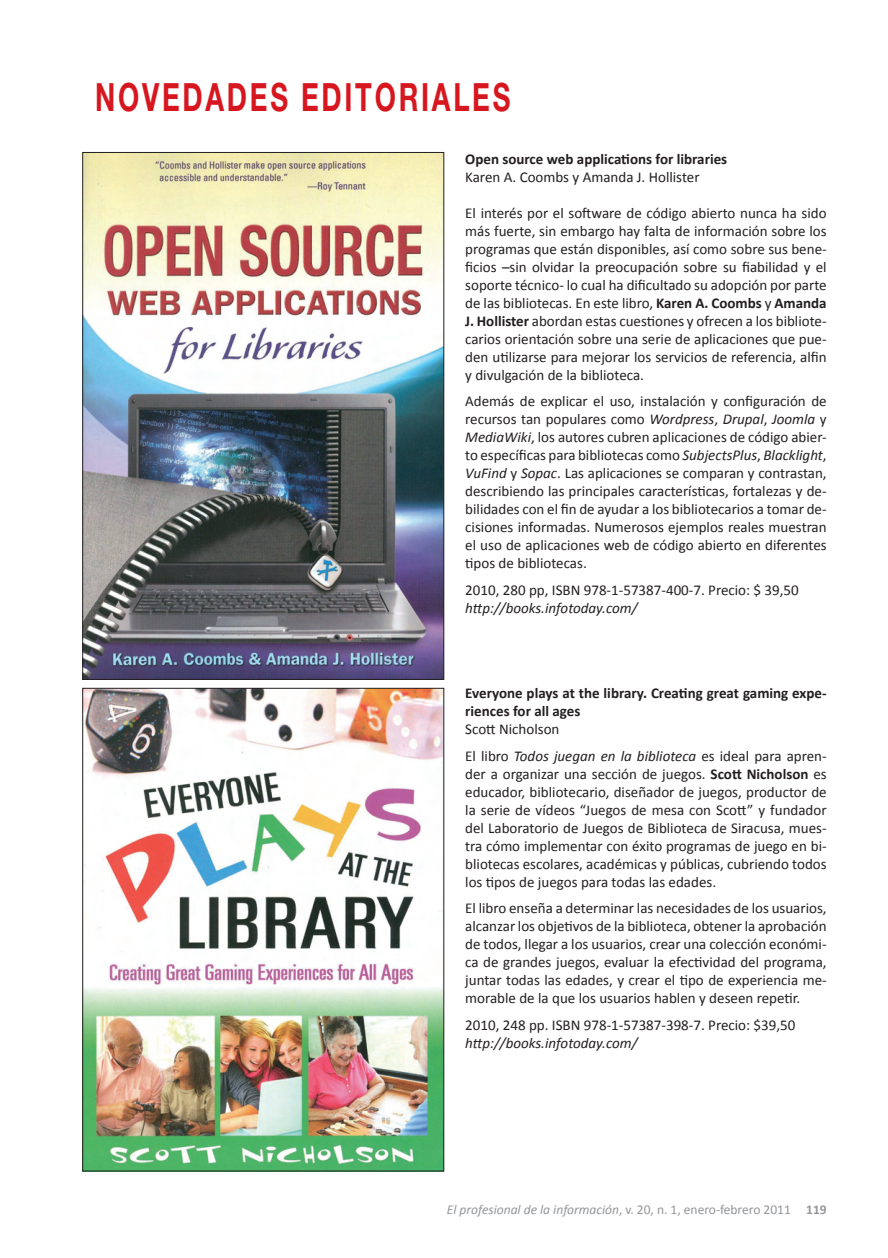
<style>
.page{position:relative;width:888px;height:1258px;background:#fff}
.page>*{position:absolute;margin:0;border:0;box-sizing:border-box;transform-origin:0 0}
.t1{font:700 39px "Helvetica Neue";letter-spacing:.1em;color:#d7171f;scale:.7 1}
.t2{font:15px/18px "Calibri";color:#231f20;text-align:justify}
.t3{font:700 15px/18px "Calibri";color:#231f20}
.t4{font:italic 15px "Calibri";color:#231f20}
.t5{font:italic 13.5px "Calibri";color:#939598}
.s1{font-weight:700}
.s2{font-style:italic}
.s3{font-style:normal}
.s4{font-weight:700;font-style:normal}
</style>
<div class="page">
<img style="left:85px;top:154px;width:357px;height:524px">
<img style="left:85px;top:690px;width:357px;height:479px">
<h1 class="t1" style="left:95px;top:73px;width:594px">NOVEDADES EDITORIALES</h1>
<p class="t3" style="left:465px;top:150px;width:263px">Open source web applications for libraries</p>
<p class="t2" style="left:465px;top:168px;width:236px">Karen A. Coombs y Amanda J. Hollister</p>
<p class="t2" style="left:465px;top:204px;width:363px">El interés por el software de código abierto nunca ha sido más fuerte, sin embargo hay falta de información sobre los programas que están disponibles, así como sobre sus bene&shy;ficios –sin olvidar la preocupación sobre su fiabilidad y el soporte técnico- lo cual ha dificultado su adopción por parte de las bibliotecas. En este libro, <span class="s1">Karen A. Coombs</span> y <span class="s1">Amanda J. Hollister</span> abordan estas cuestiones y ofrecen a los bibliote&shy;carios orientación sobre una serie de aplicaciones que pue&shy;den utilizarse para mejorar los servicios de referencia, alfin y divulgación de la biblioteca.</p>
<p class="t2" style="left:465px;top:392px;width:363px">Además de explicar el uso, instalación y configuración de recursos tan populares como <span class="s2">Wordpress</span>, <span class="s2">Drupal</span>, <span class="s2">Joomla</span> y <span class="s2">MediaWiki</span>, los autores cubren aplicaciones de código abier&shy;to específicas para bibliotecas como <span class="s2">SubjectsPlus</span>, <span class="s2">Blacklight</span>, <span class="s2">VuFind</span> y <span class="s2">Sopac</span>. Las aplicaciones se comparan y contrastan, describiendo las principales características, fortalezas y de&shy;bilidades con el fin de ayudar a los bibliotecarios a tomar de&shy;cisiones informadas. Numerosos ejemplos reales muestran el uso de aplicaciones web de código abierto en diferentes tipos de bibliotecas.</p>
<p class="t2" style="left:465px;top:581px;width:335px">2010, 280 pp, ISBN 978-1-57387-400-7. Precio: $ 39,50</p>
<p class="t4" style="left:465px;top:597px;width:174px">http://books.infotoday.com/</p>
<p class="t3" style="left:465px;top:684px;width:363px">Everyone plays at the library. Creating great gaming expe&shy;riences for all ages</p>
<p class="t2" style="left:465px;top:716px;width:363px;line-height:26.5px">Scott Nicholson<br>El libro <span class="s2">Todos juegan en la biblioteca</span> es ideal para apren-</p>
<p class="t2" style="left:465px;top:765px;width:363px">der a organizar una sección de juegos. <span class="s1">Scott Nicholson</span> es educador, bibliotecario, diseñador de juegos, productor de la serie de vídeos “Juegos de mesa con Scott” y fundador del Laboratorio de Juegos de Biblioteca de Siracusa, mues&shy;tra cómo implementar con éxito programas de juego en bi&shy;bliotecas escolares, académicas y públicas, cubriendo todos los tipos de juegos para todas las edades.</p>
<p class="t2" style="left:465px;top:899px;width:363px">El libro enseña a determinar las necesidades de los usuarios, alcanzar los objetivos de la biblioteca, obtener la aprobación de todos, llegar a los usuarios, crear una colección económi&shy;ca de grandes juegos, evaluar la efectividad del programa, juntar todas las edades, y crear el tipo de experiencia me&shy;morable de la que los usuarios hablen y deseen repetir.</p>
<p class="t2" style="left:465px;top:1016px;width:332px">2010, 248 pp. ISBN 978-1-57387-398-7. Precio: $39,50</p>
<p class="t4" style="left:465px;top:1032px;width:174px">http://books.infotoday.com/</p>
<p class="t5" style="left:447px;top:1200px;width:380px">El profesional de la información<span class="s3">, v. 20, n. 1, enero-febrero 2011</span> <span class="s4">119</span></p>
</div>
